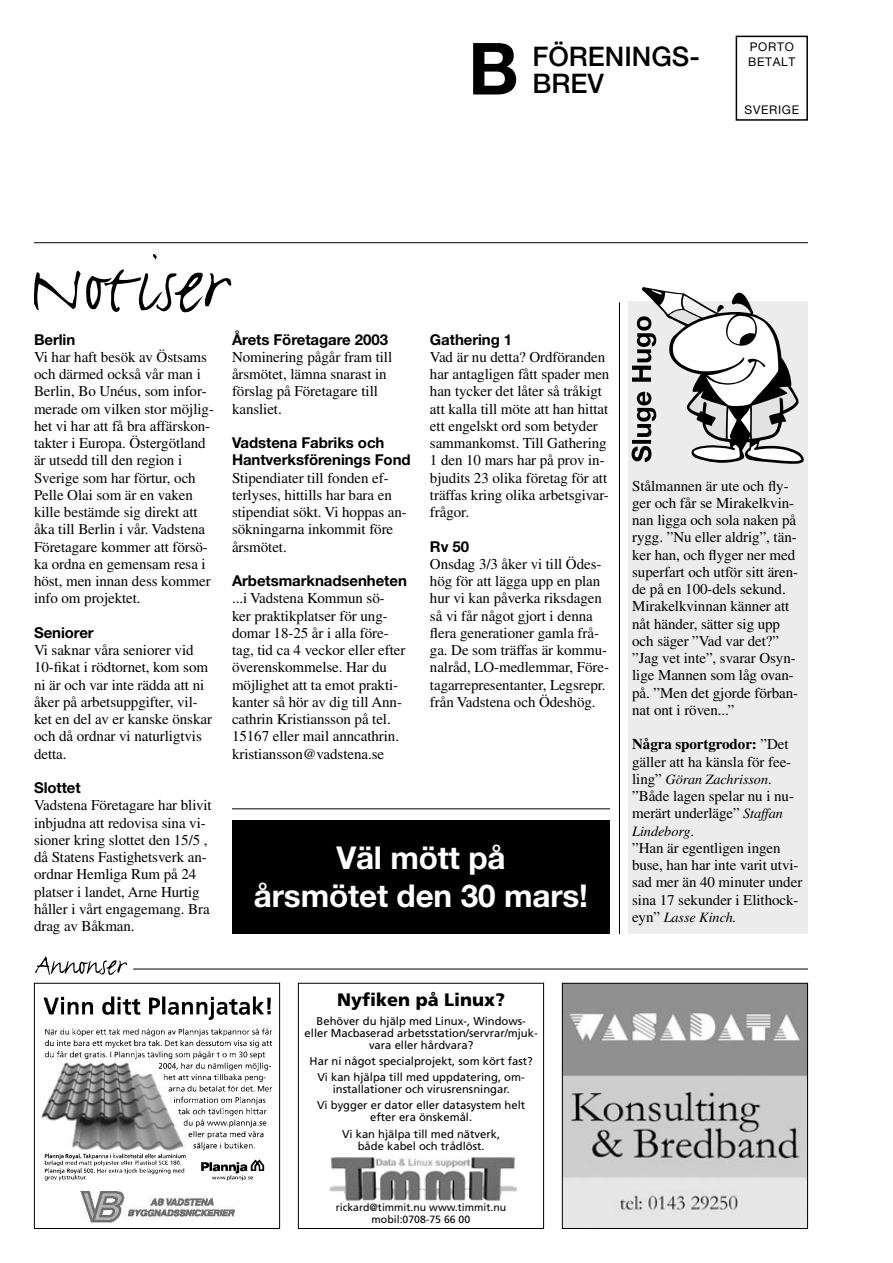
<style>
.page{position:relative;width:893px;height:1263px;background:#fff}
.page>*{position:absolute;margin:0;border:0;box-sizing:border-box;transform-origin:0 0}
.t1{font:700 72px "Helvetica Neue";color:#000}
.t2{font:700 31.5px/37.8px "Helvetica Neue";letter-spacing:-.005em;color:#fff;text-align:center}
.t3{font:500 27px/27px "Helvetica Neue";color:#000}
.t4{font:900 18px "Frutiger";color:#000}
.t5{font:15px/17.2px "Times";letter-spacing:-.005em;color:#000}
.t6{font:700 15px/17.2px "Helvetica Neue";letter-spacing:-.005em;color:#000}
.t7{font:italic 14.25px "Times";letter-spacing:-.005em;color:#000}
.t8{font:12px/14.4px "Helvetica Neue";letter-spacing:.06em;color:#000}
.t9{font:11.25px/16.2px "Frutiger";color:#000;text-align:center}
.t10{font:10.5px/12px "Frutiger";color:#000;text-align:center}
.s1{font-weight:700}
.s2{font-style:normal;font-size:15px}
.s3{font-style:normal}
.s4{font-style:italic;font-size:14.25px}
</style>
<div class="page">
<img style="left:329px;top:1157px;width:188px;height:44px">
<img style="left:33px;top:986px;width:248px;height:202px">
<div style="left:298px;top:983px;width:246px;height:246px;border:1px solid #000"></div>
<svg style="left:35px;top:956px;width:92px;height:19px"></svg>
<hr style="left:34px;top:242px;width:774px;height:1px;background:#000">
<svg style="left:34px;top:254px;width:197px;height:59px"></svg>
<img style="left:564px;top:985px;width:242px;height:242px">
<div style="left:562px;top:983px;width:246px;height:246px;border:1px solid #000"></div>
<hr style="left:133px;top:969px;width:675px;height:1px;background:#000">
<div style="left:34px;top:983px;width:246px;height:246px;border:1px solid #000"></div>
<div style="left:736px;top:36px;width:72px;height:85px;border:2px solid #000"></div>
<div style="left:628px;top:302px;width:179px;height:632px;background:#ececec"></div>
<img style="left:81px;top:1191px;width:154px;height:32px">
<svg style="left:631px;top:287px;width:173px;height:177px"></svg>
<div style="left:232px;top:821px;width:378px;height:113px;background:#000"></div>
<hr style="left:619px;top:302px;width:1px;height:632px;background:#000">
<hr style="left:232px;top:808px;width:378px;height:1px;background:#000">
<img style="left:39px;top:1061px;width:145px;height:93px">
<h1 class="t1" style="left:468px;top:24px;width:52px">B</h1>
<h3 class="t3" style="left:532px;top:43px;width:169px">FÖRENINGS-<br>BREV</h3>
<p class="t8" style="left:748px;top:40px;width:49px">PORTO<br>BETALT</p>
<p class="t8" style="left:744px;top:102px;width:56px">SVERIGE</p>
<p class="t6" style="left:34px;top:330px;width:43px">Berlin</p>
<p class="t5" style="left:34px;top:348px;width:181px">Vi har haft besök av Östsams och därmed också vår man i<br>Berlin, Bo Unéus, som infor&shy;merade om vilken stor möjlig&shy;het vi har att få bra affärskon&shy;takter i Europa. Östergötland är utsedd till den region i<br>Sverige som har förtur, och<br>Pelle Olai som är en vaken kille bestämde sig direkt att åka till Berlin i vår. Vadstena<br>Företagare kommer att försö&shy;ka ordna en gemensam resa i höst, men innan dess kommer info om projektet.</p>
<p class="t6" style="left:34px;top:623px;width:61px">Seniorer</p>
<p class="t5" style="left:34px;top:641px;width:180px">Vi saknar våra seniorer vid<br>10-fikat i rödtornet, kom som ni är och var inte rädda att ni åker på arbetsuppgifter, vil&shy;ket en del av er kanske önskar och då ordnar vi naturligtvis detta.</p>
<p class="t6" style="left:34px;top:779px;width:48px">Slottet</p>
<p class="t5" style="left:34px;top:797px;width:179px">Vadstena Företagare har blivit inbjudna att redovisa sina vi&shy;sioner kring slottet den 15/5 , då Statens Fastighetsverk an&shy;ordnar Hemliga Rum på 24 platser i landet, Arne Hurtig håller i vårt engagemang. Bra drag av Båkman.</p>
<p class="t6" style="left:232px;top:330px;width:158px">Årets Företagare 2003</p>
<p class="t5" style="left:232px;top:348px;width:162px">Nominering pågår fram till årsmötet, lämna snarast in förslag på Företagare till kansliet.</p>
<p class="t6" style="left:232px;top:434px;width:180px">Vadstena Fabriks och<br>Hantverksförenings Fond</p>
<p class="t5" style="left:232px;top:469px;width:176px">Stipendiater till fonden ef&shy;terlyses, hittills har bara en stipendiat sökt. Vi hoppas an&shy;sökningarna inkommit före årsmötet.</p>
<p class="t6" style="left:232px;top:572px;width:176px">Arbetsmarknadsenheten</p>
<p class="t5" style="left:232px;top:590px;width:175px">...i Vadstena Kommun sö&shy;ker praktikplatser för ung&shy;domar 18-25 år i alla före&shy;tag, tid ca 4 veckor eller efter överenskommelse. Har du möjlighet att ta emot prakti&shy;kanter så hör av dig till Ann&shy;cathrin Kristiansson på tel.<br>15167 eller mail anncathrin. kristiansson@vadstena.se</p>
<p class="t6" style="left:430px;top:330px;width:84px">Gathering 1</p>
<p class="t5" style="left:430px;top:348px;width:181px">Vad är nu detta? Ordföranden har antagligen fått spader men han tycker det låter så tråkigt att kalla till möte att han hittat ett engelskt ord som betyder sammankomst. Till Gathering<br>1 den 10 mars har på prov in&shy;bjudits 23 olika företag för att träffas kring olika arbetsgivar&shy;frågor.</p>
<p class="t6" style="left:430px;top:537px;width:41px">Rv 50</p>
<p class="t5" style="left:430px;top:555px;width:181px">Onsdag 3/3 åker vi till Ödes&shy;hög för att lägga upp en plan hur vi kan påverka riksdagen så vi får något gjort i denna flera generationer gamla frå&shy;ga. De som träffas är kommu&shy;nalråd, LO-medlemmar, Före&shy;tagarrepresentanter, Legsrepr. från Vadstena och Ödeshög.</p>
<h2 class="t2" style="left:254px;top:838px;width:335px">Väl mött på<br>årsmötet den 30 mars!</h2>
<p class="t5" style="left:632px;top:477px;width:167px">Stålmannen är ute och fly&shy;ger och får se Mirakelkvin&shy;nan ligga och sola naken på rygg. ”Nu eller aldrig”, tän&shy;ker han, och flyger ner med superfart och utför sitt ären&shy;de på en 100-dels sekund.<br>Mirakelkvinnan känner att nåt händer, sätter sig upp och säger ”Vad var det?” ”Jag vet inte”, svarar Osyn&shy;lige Mannen som låg ovan&shy;på. ”Men det gjorde förban&shy;nat ont i röven...”</p>
<p class="t5" style="left:632px;top:736px;width:161px"><span class="s1">Några sportgrodor:</span> ”Det gäller att ha känsla för fee-</p>
<p class="t7" style="left:632px;top:771px;width:141px"><span class="s2">ling”</span> Göran Zachrisson<span class="s3">.</span></p>
<p class="t5" style="left:632px;top:787px;width:163px">”Både lagen spelar nu i nu&shy;merärt underläge” <span class="s4">Staffan</span></p>
<p class="t7" style="left:632px;top:823px;width:63px">Lindeborg<span class="s3">.</span></p>
<p class="t5" style="left:632px;top:839px;width:172px">”Han är egentligen ingen buse, han har inte varit utvi&shy;sad mer än 40 minuter under sina 17 sekunder i Elithock-</p>
<p class="t7" style="left:632px;top:909px;width:106px"><span class="s2">eyn”</span> Lasse Kinch.</p>
<p class="t4" style="left:337px;top:989px;width:170px">Nyfiken på Linux?</p>
<p class="t9" style="left:305px;top:1014px;width:235px;line-height:12px">Behöver du hjälp med Linux-, Windows&shy;eller Macbaserad arbetsstation/servrar/mjuk&shy;vara eller hårdvara?</p>
<p class="t9" style="left:310px;top:1053px;width:225px">Har ni något specialprojekt, som kört fast?<br>Vi kan hjälpa till med uppdatering, om-</p>
<p class="t9" style="left:317px;top:1081px;width:210px">installationer och virusrensningar.<br>Vi bygger er dator eller datasystem helt</p>
<p class="t9" style="left:342px;top:1109px;width:159px">efter era önskemål.<br>Vi kan hjälpa till med nätverk,</p>
<p class="t9" style="left:358px;top:1137px;width:128px">både kabel och trådlöst.</p>
<p class="t10" style="left:336px;top:1201px;width:172px">rickard@timmit.nu www.timmit.nu mobil:0708-75 66 00</p>
</div>
